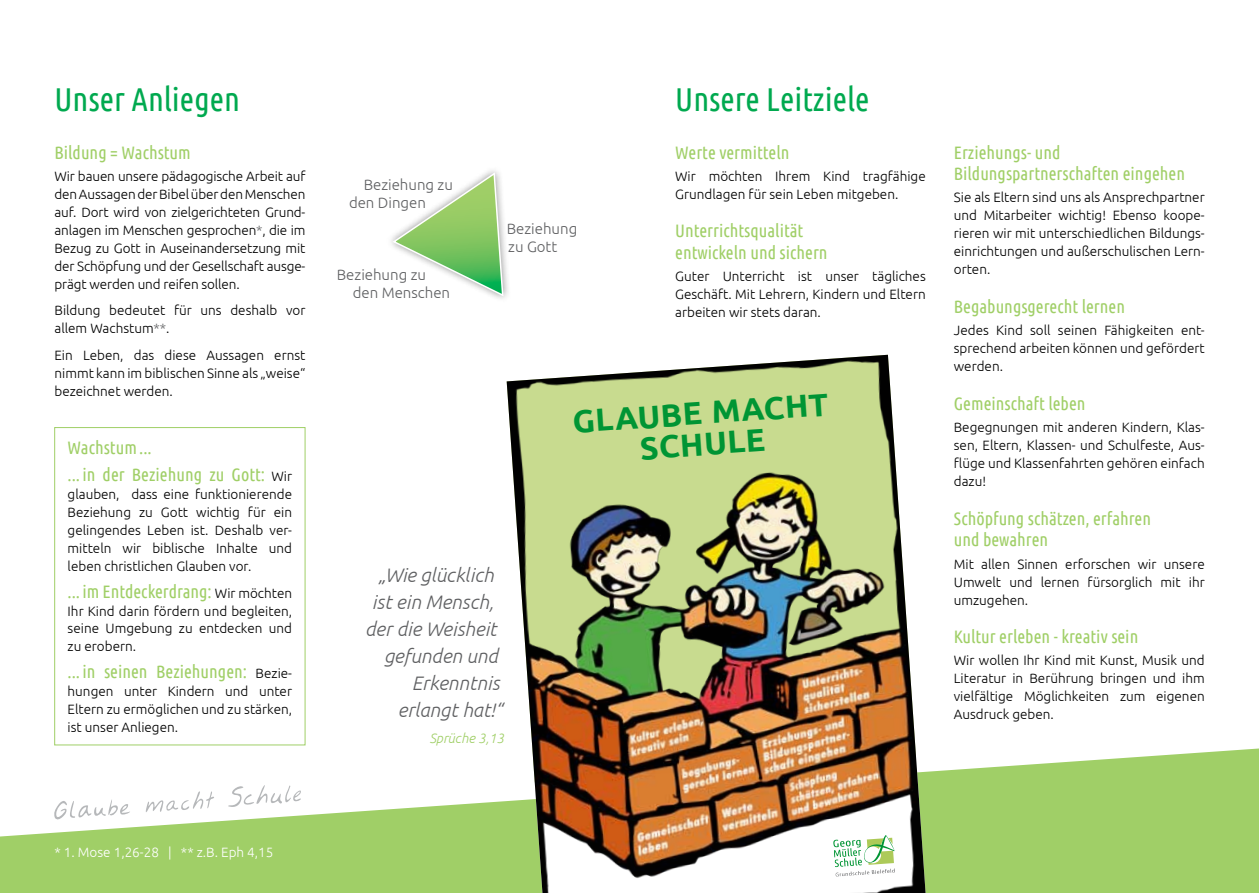
<style>
.page{position:relative;width:1259px;height:893px;background:#fff}
.page>*{position:absolute;margin:0;border:0;box-sizing:border-box;transform-origin:0 0}
.t1{font:33px "Ubuntu Condensed";color:#00a94f}
.t2{font:700 31.95px/31px "Ubuntu";color:#009534;text-align:center}
.t3{font:italic 300 19.5px "Ubuntu";color:#5f6062}
.t4{font:18px/21.6px "Ubuntu Condensed";color:#a0cf67}
.t5{font:300 15px/18px "Ubuntu";color:#5f6062}
.t6{font:300 13.5px/18px "Ubuntu";color:#000;text-align:justify}
.t7{font:300 13.5px "Ubuntu";color:#fff}
.t8{font:italic 300 13.5px "Ubuntu";color:#a0cf67}
.s1{color:#5f6062}
.s2{font-family:"Ubuntu";font-weight:300;font-size:13.5px;color:#000}
</style>
<div class="page">
<svg style="left:392px;top:171px;width:112px;height:127px"></svg>
<div style="left:54px;top:427px;width:251px;height:318px;border:1px solid #a0cf67"></div>
<svg style="left:0;top:748px;width:1259px;height:145px;fill:#a0cf67"></svg>
<svg style="left:53px;top:799px;width:77px;height:23px"></svg>
<svg style="left:145px;top:791px;width:69px;height:21px"></svg>
<svg style="left:225px;top:783px;width:77px;height:26px"></svg>
<img style="left:507px;top:355px;width:418px;height:538px">
<svg style="left:833px;top:835px;width:62px;height:42px"></svg>
<h1 class="t1" style="left:54px;top:79px;width:187px">Unser Anliegen</h1>
<h3 class="t4" style="left:54px;top:141px;width:138px">Bildung = Wachstum</h3>
<p class="t6" style="left:54px;top:167px;width:252px">Wir bauen unsere pädagogische Arbeit auf den Aussagen der Bibel über den Menschen auf. Dort wird von zielgerichteten Grund&shy;anlagen im Menschen gesprochen<span class="s1">*</span>, die im Bezug zu Gott in Auseinandersetzung mit der Schöpfung und der Gesellschaft ausge&shy;prägt werden und reifen sollen.</p>
<p class="t6" style="left:54px;top:301px;width:252px">Bildung bedeutet für uns deshalb vor allem Wachstum<span class="s1">**</span>.</p>
<p class="t6" style="left:54px;top:346px;width:252px">Ein Leben, das diese Aussagen ernst nimmt kann im biblischen Sinne als „weise“ bezeichnet werden.</p>
<h3 class="t4" style="left:68px;top:434px;width:226px;line-height:26.5px">Wachstum...<br>... in der Beziehung zu Gott: <span class="s2">Wir</span></h3>
<p class="t6" style="left:68px;top:485px;width:226px">glauben, dass eine funktionierende Beziehung zu Gott wichtig für ein gelingendes Leben ist. Deshalb ver&shy;mitteln wir biblische Inhalte und leben christlichen Glauben vor.</p>
<h3 class="t4" style="left:68px;top:580px;width:226px">... im Entdeckerdrang: <span class="s2">Wir möchten</span></h3>
<p class="t6" style="left:68px;top:601px;width:226px">Ihr Kind darin fördern und begleiten, seine Umgebung zu entdecken und zu erobern.</p>
<h3 class="t4" style="left:68px;top:660px;width:226px">... in seinen Beziehungen: <span class="s2">Bezie-</span></h3>
<p class="t6" style="left:68px;top:682px;width:226px">hungen unter Kindern und unter Eltern zu ermöglichen und zu stärken, ist unser Anliegen.</p>
<p class="t5" style="left:349px;top:175px;width:105px;text-indent:15px">Beziehung zu den Dingen</p>
<p class="t5" style="left:353px;top:265px;width:99px;text-indent:-16px">Beziehung zu den Menschen</p>
<p class="t5" style="left:507px;top:220px;width:72px">Beziehung zu Gott</p>
<h1 class="t1" style="left:675px;top:79px;width:196px">Unsere Leitziele</h1>
<h3 class="t4" style="left:675px;top:141px;width:116px">Werte vermitteln</h3>
<p class="t6" style="left:675px;top:167px;width:252px">Wir möchten Ihrem Kind tragfähige<br>Grundlagen für sein Leben mitgeben.</p>
<h3 class="t4" style="left:675px;top:220px;width:154px">Unterrichtsqualität entwickeln und sichern</h3>
<p class="t6" style="left:675px;top:267px;width:252px">Guter Unterricht ist unser tägliches Geschäft. Mit Lehrern, Kindern und Eltern arbeiten wir stets daran.</p>
<h2 class="t2" style="left:571px;top:406px;width:258px;rotate:-4deg">Glaube macht<br>Schule</h2>
<h3 class="t3" style="left:378px;top:563px;width:117px">„Wie glücklich</h3>
<h3 class="t3" style="left:372px;top:590px;width:123px">ist ein Mensch,</h3>
<h3 class="t3" style="left:365px;top:617px;width:133px">der die Weisheit</h3>
<h3 class="t3" style="left:384px;top:644px;width:116px">gefunden und</h3>
<h3 class="t3" style="left:412px;top:671px;width:89px">Erkenntnis</h3>
<h3 class="t3" style="left:398px;top:698px;width:106px">erlangt hat!“</h3>
<p class="t8" style="left:429px;top:730px;width:76px">Sprüche 3,13</p>
<h3 class="t4" style="left:954px;top:141px;width:233px">Erziehungs- und<br>Bildungspartnerschaften eingehen</h3>
<p class="t6" style="left:954px;top:188px;width:252px">Sie als Eltern sind uns als Ansprechpartner und Mitarbeiter wichtig! Ebenso koope&shy;rieren wir mit unterschiedlichen Bildungs&shy;einrichtungen und außerschulischen Lern&shy;orten.</p>
<h3 class="t4" style="left:954px;top:295px;width:173px">Begabungsgerecht lernen</h3>
<p class="t6" style="left:954px;top:321px;width:252px">Jedes Kind soll seinen Fähigkeiten ent&shy;sprechend arbeiten können und gefördert werden.</p>
<h3 class="t4" style="left:954px;top:392px;width:133px">Gemeinschaft leben</h3>
<p class="t6" style="left:954px;top:418px;width:252px">Begegnungen mit anderen Kindern, Klas&shy;sen, Eltern, Klassen- und Schulfeste, Aus&shy;flüge und Klassenfahrten gehören einfach dazu!</p>
<h3 class="t4" style="left:954px;top:507px;width:199px">Schöpfung schätzen, erfahren und bewahren</h3>
<p class="t6" style="left:954px;top:554px;width:252px">Mit allen Sinnen erforschen wir unsere Umwelt und lernen fürsorglich mit ihr umzugehen.</p>
<h3 class="t4" style="left:954px;top:625px;width:186px">Kultur erleben - kreativ sein</h3>
<p class="t6" style="left:954px;top:651px;width:252px">Wir wollen Ihr Kind mit Kunst, Musik und Literatur in Berührung bringen und ihm vielfältige Möglichkeiten zum eigenen Ausdruck geben.</p>
<p class="t7" style="left:54px;top:844px;width:220px">* 1. Mose 1,26-28 | ** z.B. Eph 4,15</p>
</div>
